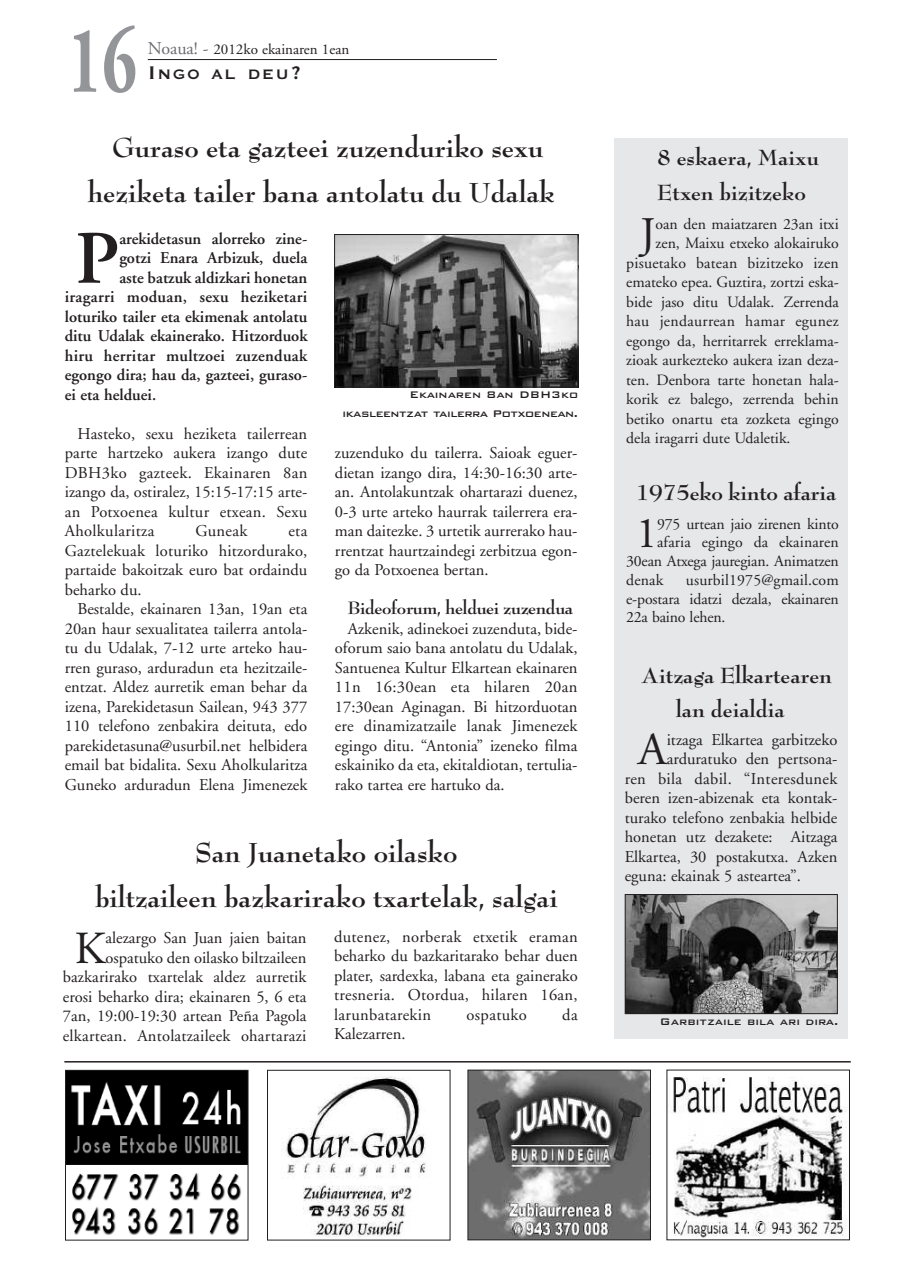
<style>
.page{position:relative;width:910px;height:1280px;background:#fff}
.page>*{position:absolute;margin:0;border:0;box-sizing:border-box;transform-origin:0 0}
.t1{font:700 95.55px "Adobe Garamond";color:#939598;scale:.7 1}
.t2{font:600 75.3px "Adobe Garamond";color:#231f20}
.t3{font:45.9px "Adobe Garamond";color:#231f20}
.t4{font:45.15px "Adobe Garamond";color:#231f20}
.t5{font:43.95px "Adobe Garamond";color:#231f20}
.t6{font:700 30px/45px "Bernhard Modern";color:#231f20;text-align:center}
.t7{font:700 24px/34.5px "Bernhard Modern";color:#231f20}
.t8{font:700 19.5px "Bernhard Modern";letter-spacing:-.015em;color:#231f20}
.t9{font:700 18px "Copperplate Gothic BT";letter-spacing:.085em;color:#231f20}
.t10{font:16.5px/19.5px "Adobe Garamond";color:#231f20;text-align:justify}
.t11{font:600 16.5px "Adobe Garamond";color:#231f20}
.t12{font:600 16.5px "Adobe Garamond";letter-spacing:.02em;color:#231f20}
.t13{font:16.5px "Adobe Garamond";letter-spacing:.02em;color:#231f20}
.t14{font:15.75px/18.8px "Adobe Garamond";color:#231f20;text-align:justify}
.t15{font:15.75px "Adobe Garamond";letter-spacing:.02em;color:#231f20}
.t16{font:15px "Adobe Garamond";color:#231f20}
.t17{font:500 12.75px/19.5px "Bank Gothic BT";letter-spacing:-.03em;color:#231f20;text-align:right}
.t18{font:500 12.75px "Bank Gothic BT";color:#231f20}
.s1{font-size:18px;color:#6c6d70}
.s2{font-size:24px}
</style>
<div class="page">
<hr style="left:148px;top:59px;width:349px;height:1px;background:#231f20">
<img style="left:67px;top:1072px;width:179px;height:163px">
<div style="left:65px;top:1070px;width:183px;height:170px;border:1px solid #231f20"></div>
<img style="left:283px;top:1076px;width:143px;height:161px">
<div style="left:267px;top:1070px;width:183px;height:170px;border:1px solid #231f20"></div>
<img style="left:470px;top:1072px;width:179px;height:166px">
<div style="left:468px;top:1070px;width:183px;height:170px;border:1px solid #231f20"></div>
<img style="left:673px;top:1077px;width:174px;height:161px">
<hr style="left:64px;top:1061px;width:787px;height:1px;background:#231f20">
<img style="left:336px;top:236px;width:240px;height:149px">
<div style="left:334px;top:234px;width:244px;height:153px;border:1px solid #231f20"></div>
<div style="left:614px;top:138px;width:234px;height:901px;background:#e6e7e9"></div>
<img style="left:627px;top:896px;width:208px;height:116px">
<div style="left:625px;top:894px;width:212px;height:120px;border:1px solid #231f20"></div>
<h1 class="t1" style="left:67px;top:23px;width:101px">16</h1>
<p class="t16" style="left:148px;top:44px;width:203px"><span class="s1">Noaua! -</span> 2012ko ekainaren 1ean</p>
<p class="t9" style="left:148px;top:63px;width:155px"><span class="s2">I</span>NGO AL DEU<span class="s2">?</span></p>
<h3 class="t6" style="left:88px;top:126px;width:469px">Guraso eta gazteei zuzenduriko sexu heziketa tailer bana antolatu du Udalak</h3>
<h2 class="t2" style="left:75px;top:229px;width:46px">P</h2>
<p class="t11" style="left:119px;top:232px;width:190px">arekidetasun alorreko zine-</p>
<p class="t11" style="left:119px;top:251px;width:190px">gotzi Enara Arbizuk, duela</p>
<p class="t11" style="left:119px;top:271px;width:190px">aste batzuk aldizkari honetan</p>
<p class="t12" style="left:65px;top:290px;width:244px">iragarri moduan, sexu heziketari</p>
<p class="t11" style="left:65px;top:310px;width:244px">loturiko tailer eta ekimenak antolatu</p>
<p class="t11" style="left:65px;top:329px;width:244px">ditu Udalak ekainerako. Hitzorduok</p>
<p class="t12" style="left:65px;top:349px;width:244px">hiru herritar multzoei zuzenduak</p>
<p class="t11" style="left:65px;top:368px;width:244px">egongo dira; hau da, gazteei, guraso-</p>
<p class="t11" style="left:65px;top:388px;width:93px">ei eta helduei.</p>
<p class="t10" style="left:65px;top:425px;width:244px;text-indent:13px">Hasteko, sexu heziketa tailerrean parte hartzeko aukera izango dute DBH3ko gazteek. Ekainaren 8an izango da, ostiralez, 15:15-17:15 arte&shy;an Potxoenea kultur etxean. Sexu Aholkularitza</p>
<p class="t17" style="left:343px;top:384px;width:237px">Ekainaren 8an DBH3ko ikasleentzat tailerra Potxoenean.</p>
<p class="t10" style="left:335px;top:444px;width:244px">zuzenduko du tailerra. Saioak eguer&shy;dietan izango dira, 14:30-16:30 arte&shy;an. Antolakuntzak ohartarazi duenez, 0-3 urte arteko haurrak tailerrera era&shy;man daitezke. 3 urtetik aurrerako hau&shy;rrentzat haurtzaindegi zerbitzua egon&shy;go da Potxoenea bertan.</p>
<p class="t8" style="left:348px;top:599px;width:227px">Bideoforum, helduei zuzendua</p>
<p class="t10" style="left:335px;top:620px;width:244px;text-indent:13px">Azkenik, adinekoei zuzenduta, bide&shy;oforum saio bana antolatu du Udalak, Santuenea Kultur Elkartean ekainaren 11n 16:30ean eta hilaren 20an 17:30ean Aginagan. Bi hitzorduotan ere dinamizatzaile lanak Jimenezek egingo ditu. “Antonia” izeneko filma eskainiko da eta, ekitaldiotan, tertulia&shy;rako tartea ere hartuko da.</p>
<p class="t10" style="left:195px;top:523px;width:54px">Guneak</p>
<p class="t10" style="left:65px;top:523px;width:244px;text-indent:224px">eta Gaztelekuak loturiko hitzordurako, partaide bakoitzak euro bat ordaindu beharko du.</p>
<p class="t10" style="left:65px;top:601px;width:244px;text-indent:13px">Bestalde, ekainaren 13an, 19an eta 20an haur sexualitatea tailerra antola&shy;tu du Udalak, 7-12 urte arteko hau&shy;rren guraso, arduradun eta hezitzaile&shy;entzat. Aldez aurretik eman behar da izena, Parekidetasun Sailean, 943 377<br>110 telefono zenbakira deituta, edo parekidetasuna@usurbil.net helbidera email bat bidalita. Sexu Aholkularitza Guneko arduradun Elena Jimenezek</p>
<h3 class="t6" style="left:95px;top:831px;width:464px">San Juanetako oilasko<br>biltzaileen bazkarirako txartelak, salgai</h3>
<h3 class="t3" style="left:75px;top:930px;width:32px">K</h3>
<p class="t10" style="left:63px;top:930px;width:245px;text-align:right">alezargo San Juan jaien baitan ospatuko den oilasko biltzaileen bazkarirako txartelak aldez aurretik erosi beharko dira; ekainaren 5, 6 eta 7an, 19:00-19:30 artean Peña Pagola elkartean. Antolatzaileek ohartarazi</p>
<p class="t10" style="left:334px;top:928px;width:245px">dutenez, norberak etxetik eraman beharko du bazkaritarako behar duen plater, sardexka, labana eta gainerako tresneria. Otordua, hilaren 16an, larunbatarekin</p>
<p class="t13" style="left:467px;top:1008px;width:62px">ospatuko</p>
<p class="t10" style="left:562px;top:1006px;width:17px">da</p>
<p class="t10" style="left:334px;top:1025px;width:73px">Kalezarren.</p>
<h3 class="t7" style="left:657px;top:141px;width:163px">8 eskaera, Maixu<br>Etxen bizitzeko</h3>
<h3 class="t4" style="left:640px;top:216px;width:17px">J</h3>
<p class="t14" style="left:656px;top:216px;width:185px">oan den maiatzaren 23an itxi</p>
<p class="t14" style="left:656px;top:235px;width:185px">zen, Maixu etxeko alokairuko</p>
<p class="t14" style="left:626px;top:255px;width:214px">pisuetako batean bizitzeko izen</p>
<p class="t14" style="left:626px;top:274px;width:214px">emateko epea. Guztira, zortzi eska-</p>
<p class="t14" style="left:626px;top:294px;width:214px">bide jaso ditu Udalak. Zerrenda</p>
<p class="t15" style="left:626px;top:315px;width:214px">hau jendaurrean hamar egunez</p>
<p class="t14" style="left:626px;top:333px;width:214px">egongo da, herritarrek erreklama-</p>
<p class="t14" style="left:626px;top:352px;width:214px">zioak aurkezteko aukera izan deza-</p>
<p class="t14" style="left:626px;top:372px;width:214px">ten. Denbora tarte honetan hala-</p>
<p class="t14" style="left:626px;top:391px;width:214px">korik ez balego, zerrenda behin</p>
<p class="t14" style="left:626px;top:411px;width:214px">betiko onartu eta zozketa egingo</p>
<p class="t14" style="left:626px;top:430px;width:166px">dela iragarri dute Udaletik.</p>
<h3 class="t7" style="left:636px;top:476px;width:202px">1975eko kinto afaria</h3>
<h3 class="t5" style="left:636px;top:516px;width:23px">1</h3>
<p class="t14" style="left:657px;top:516px;width:183px">975 urtean jaio zirenen kinto</p>
<p class="t14" style="left:657px;top:534px;width:183px">afaria egingo da ekainaren</p>
<p class="t14" style="left:626px;top:553px;width:214px">30ean Atxega jauregian. Animatzen</p>
<p class="t14" style="left:626px;top:572px;width:39px">denak</p>
<p class="t14" style="left:626px;top:572px;width:214px;text-indent:60px">usurbil1975@gmail.com e-postara idatzi dezala, ekainaren 22a baino lehen.</p>
<h3 class="t7" style="left:641px;top:658px;width:193px;text-align:center">Aitzaga Elkartearen lan deialdia</h3>
<h3 class="t3" style="left:638px;top:731px;width:30px">A</h3>
<p class="t10" style="left:667px;top:731px;width:172px">itzaga Elkartea garbitzeko</p>
<p class="t10" style="left:667px;top:751px;width:172px">arduratuko den pertsona-</p>
<p class="t13" style="left:625px;top:772px;width:214px">ren bila dabil. “Interesdunek</p>
<p class="t10" style="left:625px;top:790px;width:214px">beren izen-abizenak eta kontak-</p>
<p class="t10" style="left:625px;top:809px;width:214px">turako telefono zenbakia helbide</p>
<p class="t10" style="left:625px;top:829px;width:214px">honetan utz dezakete: Aitzaga</p>
<p class="t10" style="left:625px;top:848px;width:214px">Elkartea, 30 postakutxa. Azken</p>
<p class="t10" style="left:625px;top:868px;width:178px">eguna: ekainak 5 asteartea”.</p>
<p class="t18" style="left:660px;top:1013px;width:180px">Garbitzaile bila ari dira.</p>
</div>
